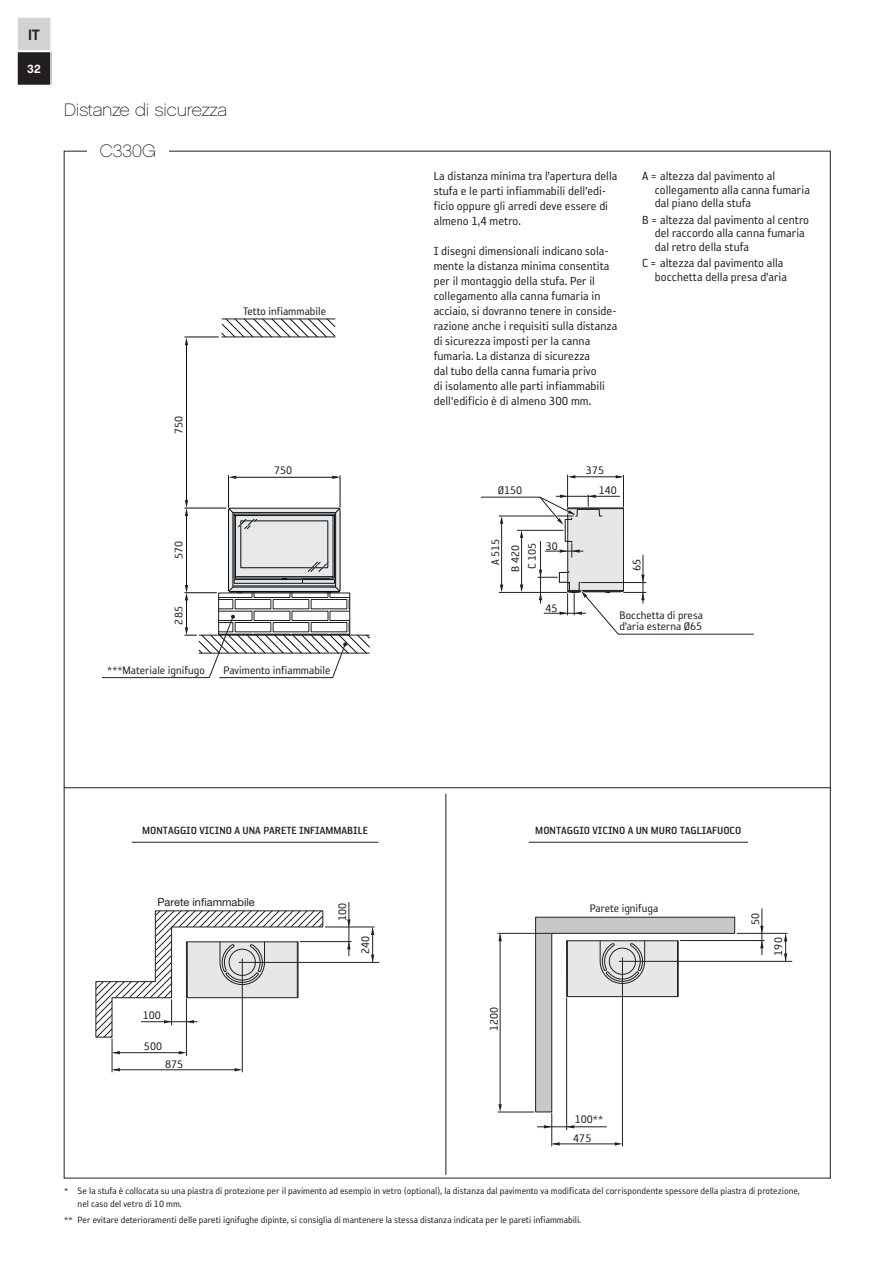
<style>
.page{position:relative;width:893px;height:1263px;background:#fff}
.page>*{position:absolute;margin:0;border:0;box-sizing:border-box;transform-origin:0 0}
.t1{font:18px "Chalet Paris Nineteen Sixty";letter-spacing:-.015em;color:#231f20}
.t2{font:15px "Chalet New York Nineteen Sixty";color:#231f20}
.t3{font:13.5px/15px "Reykjavik One OT A Gauge";color:#231f20}
.t4{font:12.6px/20px "Reykjavik One OT A Gauge";color:#231f20}
.t5{font:12px "Reykjavik One OT B Gauge";color:#231f20}
.t6{font:12px "Chalet New York Nineteen Sixty";color:#fff}
.t7{font:10.95px "Helvetica Neue LT Pro";color:#231f20}
.t8{font:10.5px/12.6px "Reykjavik One OT A Gauge";color:#231f20}
</style>
<div class="page">
<div style="left:17px;top:17px;width:34px;height:68px;background:#d1d2d4"></div>
<div style="left:16px;top:16px;width:36px;height:36px;border:2px solid #fff"></div>
<div style="left:17px;top:51px;width:34px;height:34px;background:#231f20"></div>
<div style="left:16px;top:51px;width:36px;height:35px;border:2px solid #fff"></div>
<hr style="left:529px;top:842px;width:219px;height:1px;background:#231f20">
<hr style="left:132px;top:842px;width:246px;height:1px;background:#231f20">
<hr style="left:64px;top:787px;width:766px;height:1px;background:#231f20">
<hr style="left:446px;top:794px;width:1px;height:381px;background:#231f20">
<svg style="left:228px;top:507px;width:113px;height:85px;background:#b7babb"></svg>
<hr style="left:234px;top:477px;width:103px;height:1px;background:#0a0d14">
<hr style="left:340px;top:476px;width:1px;height:31px;background:#0a0d14">
<svg style="left:229px;top:476px;width:7px;height:3px"></svg>
<svg style="left:332px;top:476px;width:8px;height:3px"></svg>
<hr style="left:228px;top:475px;width:1px;height:32px;background:#0a0d14">
<hr style="left:185px;top:337px;width:33px;height:1px;background:#0a0d14">
<hr style="left:185px;top:592px;width:31px;height:1px;background:#0a0d14">
<hr style="left:185px;top:508px;width:41px;height:1px;background:#0a0d14">
<hr style="left:186px;top:514px;width:1px;height:74px;background:#0a0d14">
<hr style="left:186px;top:343px;width:1px;height:160px;background:#0a0d14">
<svg style="left:185px;top:500px;width:3px;height:16px"></svg>
<svg style="left:185px;top:338px;width:3px;height:7px"></svg>
<hr style="left:186px;top:598px;width:1px;height:32px;background:#0a0d14">
<svg style="left:185px;top:585px;width:3px;height:15px"></svg>
<svg style="left:222px;top:320px;width:113px;height:16px"></svg>
<hr style="left:222px;top:319px;width:113px;height:1px;background:#231f20">
<hr style="left:222px;top:336px;width:113px;height:1px;background:#231f20">
<svg style="left:220px;top:594px;width:128px;height:20px"></svg>
<div style="left:218px;top:592px;width:132px;height:43px;border:1px solid #231f20"></div>
<svg style="left:102px;top:614px;width:268px;height:64px"></svg>
<hr style="left:573px;top:476px;width:48px;height:1px;background:#231f20">
<hr style="left:623px;top:475px;width:1px;height:32px;background:#231f20">
<svg style="left:568px;top:475px;width:7px;height:3px"></svg>
<svg style="left:616px;top:475px;width:7px;height:3px"></svg>
<hr style="left:567px;top:475px;width:1px;height:32px;background:#231f20">
<svg style="left:480px;top:495px;width:274px;height:140px"></svg>
<svg style="left:535px;top:916px;width:200px;height:197px"></svg>
<hr style="left:762px;top:909px;width:1px;height:46px;background:#231f20">
<hr style="left:680px;top:940px;width:84px;height:1px;background:#231f20">
<hr style="left:619px;top:961px;width:173px;height:1px;background:#231f20">
<hr style="left:737px;top:933px;width:50px;height:1px;background:#231f20">
<hr style="left:553px;top:1143px;width:64px;height:1px;background:#231f20">
<hr style="left:622px;top:958px;width:1px;height:188px;background:#231f20">
<hr style="left:566px;top:998px;width:1px;height:132px;background:#231f20">
<hr style="left:551px;top:1113px;width:1px;height:33px;background:#231f20">
<svg style="left:784px;top:934px;width:3px;height:27px"></svg>
<svg style="left:760px;top:941px;width:4px;height:7px"></svg>
<svg style="left:760px;top:926px;width:4px;height:7px"></svg>
<svg style="left:552px;top:1142px;width:8px;height:3px"></svg>
<svg style="left:615px;top:1142px;width:7px;height:3px"></svg>
<hr style="left:500px;top:935px;width:1px;height:171px;background:#231f20">
<hr style="left:498px;top:1112px;width:36px;height:1px;background:#231f20">
<hr style="left:498px;top:933px;width:53px;height:1px;background:#231f20">
<svg style="left:498px;top:933px;width:4px;height:8px"></svg>
<svg style="left:498px;top:1104px;width:4px;height:8px"></svg>
<hr style="left:537px;top:1126px;width:69px;height:1px;background:#231f20">
<svg style="left:566px;top:1125px;width:8px;height:3px"></svg>
<svg style="left:544px;top:1125px;width:8px;height:3px"></svg>
<hr style="left:372px;top:929px;width:1px;height:33px;background:#231f20">
<hr style="left:349px;top:902px;width:1px;height:54px;background:#231f20">
<hr style="left:300px;top:941px;width:51px;height:1px;background:#231f20">
<hr style="left:239px;top:962px;width:140px;height:1px;background:#231f20">
<hr style="left:325px;top:927px;width:49px;height:1px;background:#231f20">
<hr style="left:113px;top:1069px;width:124px;height:1px;background:#231f20">
<hr style="left:242px;top:959px;width:1px;height:113px;background:#231f20">
<hr style="left:186px;top:999px;width:1px;height:57px;background:#231f20">
<hr style="left:112px;top:1039px;width:1px;height:33px;background:#231f20">
<svg style="left:371px;top:927px;width:3px;height:8px"></svg>
<svg style="left:371px;top:954px;width:3px;height:8px"></svg>
<svg style="left:347px;top:942px;width:4px;height:7px"></svg>
<svg style="left:347px;top:919px;width:4px;height:8px"></svg>
<svg style="left:95px;top:910px;width:229px;height:128px"></svg>
<svg style="left:112px;top:1068px;width:8px;height:3px"></svg>
<svg style="left:235px;top:1068px;width:7px;height:3px"></svg>
<hr style="left:113px;top:1052px;width:69px;height:1px;background:#231f20">
<svg style="left:112px;top:1051px;width:8px;height:3px"></svg>
<svg style="left:179px;top:1051px;width:7px;height:3px"></svg>
<p class="t2" style="left:28px;top:25px;width:14px">IT</p>
<p class="t6" style="left:27px;top:61px;width:15px">32</p>
<h1 class="t1" style="left:64px;top:99px;width:165px">Distanze di sicurezza</h1>
<h1 class="t1" style="left:100px;top:140px;width:58px">C330G</h1>
<p class="t4" style="left:169px;top:434px;width:20px;rotate:-90deg">750</p>
<p class="t4" style="left:169px;top:559px;width:20px;rotate:-90deg">570</p>
<p class="t4" style="left:169px;top:624px;width:20px;rotate:-90deg">285</p>
<p class="t4" style="left:243px;top:302px;width:84px">Tetto infiammabile</p>
<p class="t4" style="left:274px;top:461px;width:20px">750</p>
<p class="t4" style="left:107px;top:660px;width:99px">***Materiale ignifugo</p>
<p class="t4" style="left:224px;top:660px;width:108px">Pavimento infiammabile</p>
<p class="t3" style="left:434px;top:169px;width:185px">La distanza minima tra l’apertura della stufa e le parti infiammabili dell’edi&shy;ficio oppure gli arredi deve essere di almeno 1,4 metro.</p>
<p class="t3" style="left:434px;top:244px;width:185px">I disegni dimensionali indicano sola&shy;mente la distanza minima consentita per il montaggio della stufa. Per il collegamento alla canna fumaria in acciaio, si dovranno tenere in conside&shy;razione anche i requisiti sulla distanza di sicurezza imposti per la canna fumaria. La distanza di sicurezza<br>dal tubo della canna fumaria privo<br>di isolamento alle parti infiammabili dell'edificio è di almeno 300 mm.</p>
<p class="t3" style="left:655px;top:169px;width:157px;line-height:13.5px;text-indent:-13px">A = altezza dal pavimento al collegamento alla canna fumaria dal piano della stufa</p>
<p class="t3" style="left:655px;top:213px;width:156px;line-height:13.5px;text-indent:-13px">B = altezza dal pavimento al centro del raccordo alla canna fumaria dal retro della stufa</p>
<p class="t3" style="left:642px;top:256px;width:146px;line-height:13.5px;text-align:right">C = altezza dal pavimento alla bocchetta della presa d’aria</p>
<p class="t4" style="left:498px;top:480px;width:26px">Ø150</p>
<p class="t4" style="left:485px;top:572px;width:35px;text-align:center;rotate:-90deg">A 515<br>B 420</p>
<p class="t4" style="left:522px;top:569px;width:28px;rotate:-90deg">C 105</p>
<p class="t4" style="left:546px;top:536px;width:14px">30</p>
<p class="t4" style="left:599px;top:460px;width:20px;line-height:20.5px;text-indent:-13px">375<br>140</p>
<p class="t4" style="left:627px;top:571px;width:14px;rotate:-90deg">65</p>
<p class="t4" style="left:545px;top:598px;width:14px">45</p>
<p class="t4" style="left:619px;top:609px;width:85px;line-height:11.1px">Bocchetta di presa d’aria esterna Ø65</p>
<p class="t5" style="left:142px;top:824px;width:227px">MONTAGGIO VICINO A UNA PARETE INFIAMMABILE</p>
<p class="t5" style="left:535px;top:824px;width:208px">MONTAGGIO VICINO A UN MURO TAGLIAFUOCO</p>
<p class="t7" style="left:157px;top:896px;width:99px">Parete infiammabile</p>
<p class="t4" style="left:143px;top:1005px;width:20px">100</p>
<p class="t4" style="left:144px;top:1036px;width:20px">500</p>
<p class="t4" style="left:165px;top:1054px;width:20px">875</p>
<p class="t4" style="left:332px;top:921px;width:20px;rotate:-90deg">100</p>
<p class="t4" style="left:355px;top:954px;width:20px;rotate:-90deg">240</p>
<p class="t4" style="left:484px;top:1031px;width:26px;rotate:-90deg">1200</p>
<p class="t4" style="left:590px;top:898px;width:70px">Parete ignifuga</p>
<p class="t4" style="left:575px;top:1109px;width:30px">100**</p>
<p class="t4" style="left:573px;top:1128px;width:20px">475</p>
<p class="t4" style="left:745px;top:925px;width:14px;rotate:-90deg">50</p>
<p class="t4" style="left:768px;top:955px;width:20px;rotate:-90deg">190</p>
<p class="t8" style="left:78px;top:1185px;width:724px;text-indent:-13px">* Se la stufa è collocata su una piastra di protezione per il pavimento ad esempio in vetro (optional), la distanza dal pavimento va modificata del corrispondente spessore della piastra di protezione, nel caso del vetro di 10 mm.</p>
<p class="t8" style="left:64px;top:1214px;width:519px">** Per evitare deterioramenti delle pareti ignifughe dipinte, si consiglia di mantenere la stessa distanza indicata per le pareti infiammabili.</p>
</div>
